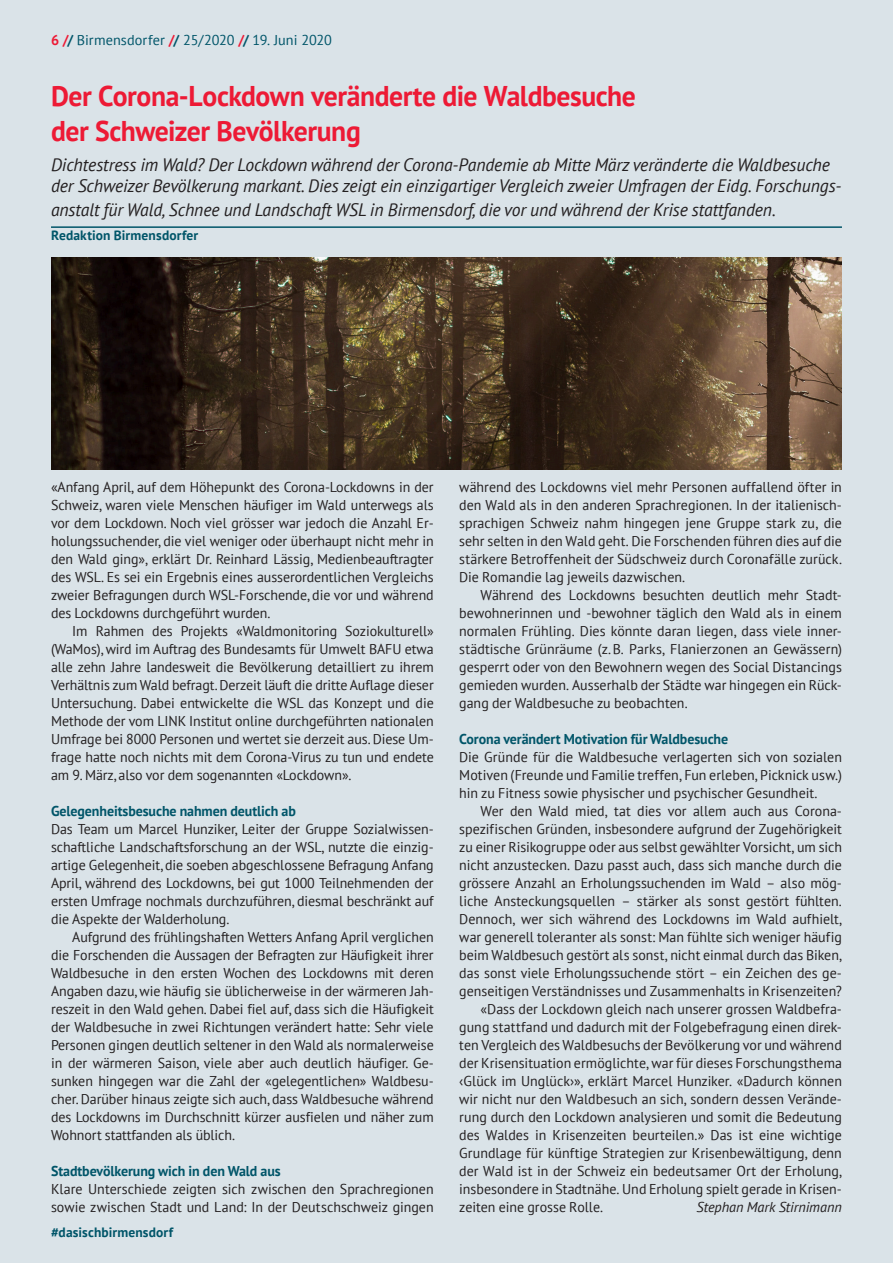
<style>
.page{position:relative;width:893px;height:1263px;background:#dae3e8}
.page>*{position:absolute;margin:0;border:0;box-sizing:border-box;transform-origin:0 0}
.t1{font:700 28.5px/34.2px "PT Sans";letter-spacing:-.015em;color:#ed1a35}
.t2{font:italic 18px/21px "PT Sans";letter-spacing:-.005em;color:#231f20}
.t3{font:14.25px/18px "PT Sans";color:#231f20;text-align:justify}
.t4{font:700 14.25px "PT Sans";letter-spacing:-.005em;color:#005569}
.t5{font:14.25px "PT Sans";letter-spacing:.005em;color:#005569}
.t6{font:italic 14.25px "PT Sans";color:#231f20}
.t7{font:700 13.5px "PT Sans";letter-spacing:.01em;color:#005569}
.s1{font-weight:700;color:#ed1a35}
.s2{font-weight:700}
</style>
<div class="page">
<hr style="left:51px;top:226px;width:791px;height:2px;background:#005569">
<img style="left:51px;top:258px;width:791px;height:212px">
<p class="t5" style="left:51px;top:31px;width:282px"><span class="s1">6 /</span><span class="s2">/</span> Birmensdorfer <span class="s1">/</span><span class="s2">/</span> 25/2020 <span class="s1">/</span><span class="s2">/</span> 19. Juni 2020</p>
<h1 class="t1" style="left:51px;top:79px;width:586px">Der Corona-Lockdown veränderte die Waldbesuche der Schweizer Bevölkerung</h1>
<p class="t2" style="left:51px;top:153px;width:790px">Dichtestress im Wald? Der Lockdown während der Corona-Pandemie ab Mitte März veränderte die Waldbesuche der Schweizer Bevölkerung markant. Dies zeigt ein einzigartiger Vergleich zweier Umfragen der Eidg. Forschungs-</p>
<p class="t2" style="left:51px;top:198px;width:726px">anstalt für Wald, Schnee und Landschaft WSL in Birmensdorf, die vor und während der Krise stattfanden.</p>
<p class="t7" style="left:51px;top:227px;width:149px">Redaktion Birmensdorfer</p>
<p class="t3" style="left:51px;top:477px;width:384px">«Anfang April, auf dem Höhepunkt des Corona-Lockdowns in der Schweiz, waren viele Menschen häufiger im Wald unterwegs als vor dem Lockdown. Noch viel grösser war jedoch die Anzahl Er&shy;holungssuchender, die viel weniger oder überhaupt nicht mehr in den Wald ging», erklärt Dr. Reinhard Lässig, Medienbeauftragter des WSL. Es sei ein Ergebnis eines ausserordentlichen Vergleichs zweier Befragungen durch WSL-Forschende, die vor und während des Lockdowns durchgeführt wurden.</p>
<p class="t3" style="left:51px;top:621px;width:384px;text-indent:21px">Im Rahmen des Projekts «Waldmonitoring Soziokulturell» (WaMos), wird im Auftrag des Bundesamts für Umwelt BAFU etwa alle zehn Jahre landesweit die Bevölkerung detailliert zu ihrem Verhältnis zum Wald befragt. Derzeit läuft die dritte Auflage dieser Untersuchung. Dabei entwickelte die WSL das Konzept und die Methode der vom LINK Institut online durchgeführten nationalen Umfrage bei 8000 Personen und wertet sie derzeit aus. Diese Um&shy;frage hatte noch nichts mit dem Corona-Virus zu tun und endete am 9. März, also vor dem sogenannten «Lockdown».</p>
<p class="t4" style="left:51px;top:801px;width:246px">Gelegenheitsbesuche nahmen deutlich ab</p>
<p class="t3" style="left:51px;top:819px;width:384px">Das Team um Marcel Hunziker, Leiter der Gruppe Sozialwissen&shy;schaftliche Landschaftsforschung an der WSL, nutzte die einzig&shy;artige Gelegenheit, die soeben abgeschlossene Befragung Anfang April, während des Lockdowns, bei gut 1000 Teilnehmenden der ersten Umfrage nochmals durchzuführen, diesmal beschränkt auf die Aspekte der Walderholung.</p>
<p class="t3" style="left:51px;top:927px;width:384px;text-indent:21px">Aufgrund des frühlingshaften Wetters Anfang April verglichen die Forschenden die Aussagen der Befragten zur Häufigkeit ihrer Waldbesuche in den ersten Wochen des Lockdowns mit deren Angaben dazu, wie häufig sie üblicherweise in der wärmeren Jah&shy;reszeit in den Wald gehen. Dabei fiel auf, dass sich die Häufigkeit der Waldbesuche in zwei Richtungen verändert hatte: Sehr viele Personen gingen deutlich seltener in den Wald als normalerweise in der wärmeren Saison, viele aber auch deutlich häufiger. Ge&shy;sunken hingegen war die Zahl der «gelegentlichen» Waldbesu&shy;cher. Darüber hinaus zeigte sich auch, dass Waldbesuche während des Lockdowns im Durchschnitt kürzer ausfielen und näher zum Wohnort stattfanden als üblich.</p>
<p class="t4" style="left:51px;top:1161px;width:231px">Stadtbevölkerung wich in den Wald aus</p>
<p class="t3" style="left:51px;top:1179px;width:384px">Klare Unterschiede zeigten sich zwischen den Sprachregionen sowie zwischen Stadt und Land: In der Deutschschweiz gingen</p>
<p class="t7" style="left:51px;top:1224px;width:124px">#dasischbirmensdorf</p>
<p class="t3" style="left:459px;top:477px;width:384px">während des Lockdowns viel mehr Personen auffallend öfter in den Wald als in den anderen Sprachregionen. In der italienisch&shy;sprachigen Schweiz nahm hingegen jene Gruppe stark zu, die sehr selten in den Wald geht. Die Forschenden führen dies auf die stärkere Betroffenheit der Südschweiz durch Coronafälle zurück.<br>Die Romandie lag jeweils dazwischen.</p>
<p class="t3" style="left:459px;top:585px;width:384px;text-indent:21px">Während des Lockdowns besuchten deutlich mehr Stadt&shy;bewohnerinnen und -bewohner täglich den Wald als in einem normalen Frühling. Dies könnte daran liegen, dass viele inner&shy;städtische Grünräume (z.B. Parks, Flanierzonen an Gewässern) gesperrt oder von den Bewohnern wegen des Social Distancings gemieden wurden. Ausserhalb der Städte war hingegen ein Rück&shy;gang der Waldbesuche zu beobachten.</p>
<p class="t4" style="left:459px;top:729px;width:271px">Corona verändert Motivation für Waldbesuche</p>
<p class="t3" style="left:459px;top:747px;width:384px">Die Gründe für die Waldbesuche verlagerten sich von sozialen Motiven (Freunde und Familie treffen, Fun erleben, Picknick usw.) hin zu Fitness sowie physischer und psychischer Gesundheit.</p>
<p class="t3" style="left:480px;top:801px;width:363px">Wer den Wald mied, tat dies vor allem auch aus Corona-</p>
<p class="t3" style="left:459px;top:819px;width:384px">spezifischen Gründen, insbesondere aufgrund der Zugehörigkeit</p>
<p class="t3" style="left:459px;top:837px;width:384px">zu einer Risikogruppe oder aus selbst gewählter Vorsicht, um sich</p>
<p class="t3" style="left:459px;top:855px;width:384px">nicht anzustecken. Dazu passt auch, dass sich manche durch die</p>
<p class="t3" style="left:459px;top:873px;width:384px">grössere Anzahl an Erholungssuchenden im Wald – also mög-</p>
<p class="t3" style="left:459px;top:891px;width:384px">liche Ansteckungsquellen – stärker als sonst gestört fühlten.</p>
<p class="t3" style="left:459px;top:909px;width:384px">Dennoch, wer sich während des Lockdowns im Wald aufhielt,</p>
<p class="t3" style="left:459px;top:927px;width:384px">war generell toleranter als sonst: Man fühlte sich weniger häufig</p>
<p class="t3" style="left:459px;top:945px;width:384px">beim Waldbesuch gestört als sonst, nicht einmal durch das Biken,</p>
<p class="t3" style="left:459px;top:963px;width:384px">das sonst viele Erholungssuchende stört – ein Zeichen des ge-</p>
<p class="t3" style="left:459px;top:981px;width:384px">genseitigen Verständnisses und Zusammenhalts in Krisenzeiten?</p>
<p class="t3" style="left:480px;top:999px;width:363px">«Dass der Lockdown gleich nach unserer grossen Waldbefra-</p>
<p class="t3" style="left:459px;top:1017px;width:384px">gung stattfand und dadurch mit der Folgebefragung einen direk-</p>
<p class="t3" style="left:459px;top:1035px;width:384px">ten Vergleich des Waldbesuchs der Bevölkerung vor und während</p>
<p class="t3" style="left:459px;top:1053px;width:384px">der Krisensituation ermöglichte, war für dieses Forschungsthema</p>
<p class="t3" style="left:459px;top:1071px;width:384px">‹Glück im Unglück›», erklärt Marcel Hunziker. «Dadurch können</p>
<p class="t3" style="left:459px;top:1089px;width:384px">wir nicht nur den Waldbesuch an sich, sondern dessen Verände-</p>
<p class="t3" style="left:459px;top:1107px;width:384px">rung durch den Lockdown analysieren und somit die Bedeutung</p>
<p class="t3" style="left:459px;top:1125px;width:384px">des Waldes in Krisenzeiten beurteilen.» Das ist eine wichtige</p>
<p class="t3" style="left:459px;top:1143px;width:384px">Grundlage für künftige Strategien zur Krisenbewältigung, denn</p>
<p class="t3" style="left:459px;top:1161px;width:384px">der Wald ist in der Schweiz ein bedeutsamer Ort der Erholung,</p>
<p class="t3" style="left:459px;top:1179px;width:384px">insbesondere in Stadtnähe. Und Erholung spielt gerade in Krisen-</p>
<p class="t3" style="left:459px;top:1197px;width:145px">zeiten eine grosse Rolle.</p>
<p class="t6" style="left:697px;top:1198px;width:147px">Stephan Mark Stirnimann</p>
</div>
